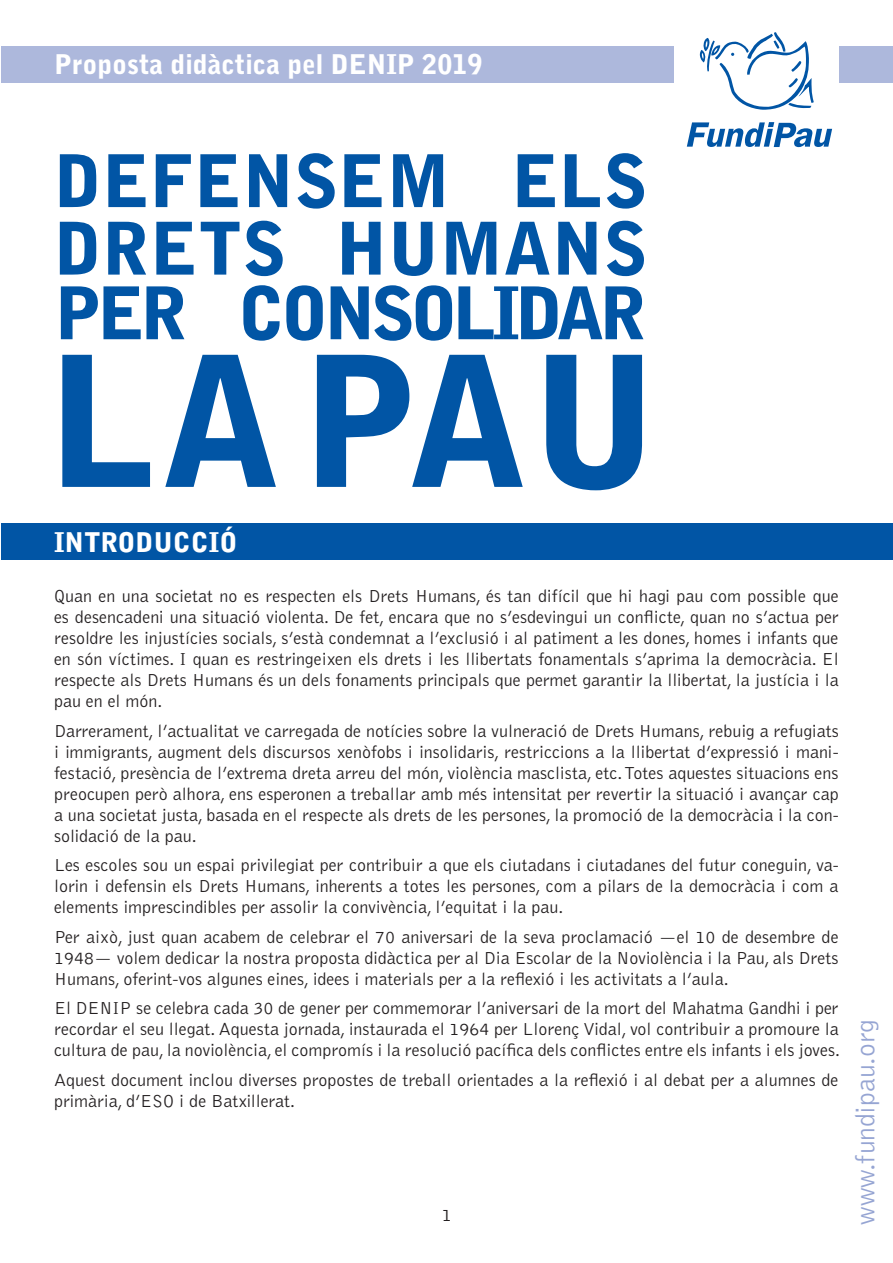
<style>
.page{position:relative;width:893px;height:1263px;background:#fff}
.page>*{position:absolute;margin:0;border:0;box-sizing:border-box;transform-origin:0 0}
.t1{font:900 180px "Bell Gothic";color:#0155a5}
.t2{font:900 72px/67.5px "Bell Gothic";color:#0155a5}
.t3{font:900 72px "Bell Gothic";letter-spacing:-.07em;color:#0155a5}
.t4{font:300 27.6px "Bell Gothic";color:#96a5d3}
.t5{font:900 27px "Bell Gothic";color:#fff}
.t6{font:300 18px/21px "Bell Gothic";color:#231f20;text-align:justify}
</style>
<div class="page">
<div style="left:1px;top:46px;width:892px;height:37px;background:#adb8dc"></div>
<div style="left:1px;top:523px;width:892px;height:37px;background:#0155a5"></div>
<div style="left:675px;top:20px;width:164px;height:143px;background:#fff"></div>
<svg style="left:699px;top:32px;width:115px;height:78px"></svg>
<svg style="left:687px;top:122px;width:145px;height:25px"></svg>
<h3 class="t5" style="left:54px;top:54px;width:430px">Proposta didàctica pel DENIP 2019</h3>
<h2 class="t2" style="left:54px;top:152px;width:595px">DEFENSEM ELS<br>DRETS HUMANS</h2>
<h2 class="t3" style="left:54px;top:285px;width:595px">PER CONSOLIDAR</h2>
<h1 class="t1" style="left:49px;top:351px;width:612px">LA PAU</h1>
<h3 class="t5" style="left:54px;top:531px;width:185px">INTRODUCCIÓ</h3>
<p class="t6" style="left:54px;top:587px;width:786px">Quan en una societat no es respecten els Drets Humans, és tan difícil que hi hagi pau com possible que es desencadeni una situació violenta. De fet, encara que no s’esdevingui un conflicte, quan no s’actua per resoldre les injustícies socials, s’està condemnat a l’exclusió i al patiment a les dones, homes i infants que en són víctimes. I quan es restringeixen els drets i les llibertats fonamentals s’aprima la democràcia. El respecte als Drets Humans és un dels fonaments principals que permet garantir la llibertat, la justícia i la pau en el món.</p>
<p class="t6" style="left:54px;top:722px;width:786px">Darrerament, l’actualitat ve carregada de notícies sobre la vulneració de Drets Humans, rebuig a refugiats i immigrants, augment dels discursos xenòfobs i insolidaris, restriccions a la llibertat d’expressió i mani&shy;festació, presència de l’extrema dreta arreu del món, violència masclista, etc. Totes aquestes situacions ens preocupen però alhora, ens esperonen a treballar amb més intensitat per revertir la situació i avançar cap a una societat justa, basada en el respecte als drets de les persones, la promoció de la democràcia i la con&shy;solidació de la pau.</p>
<p class="t6" style="left:54px;top:856px;width:786px">Les escoles sou un espai privilegiat per contribuir a que els ciutadans i ciutadanes del futur coneguin, va&shy;lorin i defensin els Drets Humans, inherents a totes les persones, com a pilars de la democràcia i com a elements imprescindibles per assolir la convivència, l’equitat i la pau.</p>
<p class="t6" style="left:54px;top:928px;width:786px">Per això, just quan acabem de celebrar el 70 aniversari de la seva proclamació —el 10 de desembre de 1948— volem dedicar la nostra proposta didàctica per al Dia Escolar de la Noviolència i la Pau, als Drets Humans, oferint-vos algunes eines, idees i materials per a la reflexió i les activitats a l’aula.</p>
<p class="t6" style="left:54px;top:999px;width:788px">El DENIP se celebra cada 30 de gener per commemorar l’aniversari de la mort del Mahatma Gandhi i per recordar el seu llegat. Aquesta jornada, instaurada el 1964 per Llorenç Vidal, vol contribuir a promoure la cultura de pau, la noviolència, el compromís i la resolució pacífica dels conflictes entre els infants i els joves.</p>
<p class="t6" style="left:54px;top:1071px;width:786px">Aquest document inclou diverses propostes de treball orientades a la reflexió i al debat per a alumnes de primària, d’ESO i de Batxillerat.</p>
<p class="t6" style="left:442px;top:1206px;width:12px">1</p>
<h3 class="t4" style="left:855px;top:1225px;width:207px;rotate:-90deg">www.fundipau.org</h3>
</div>
